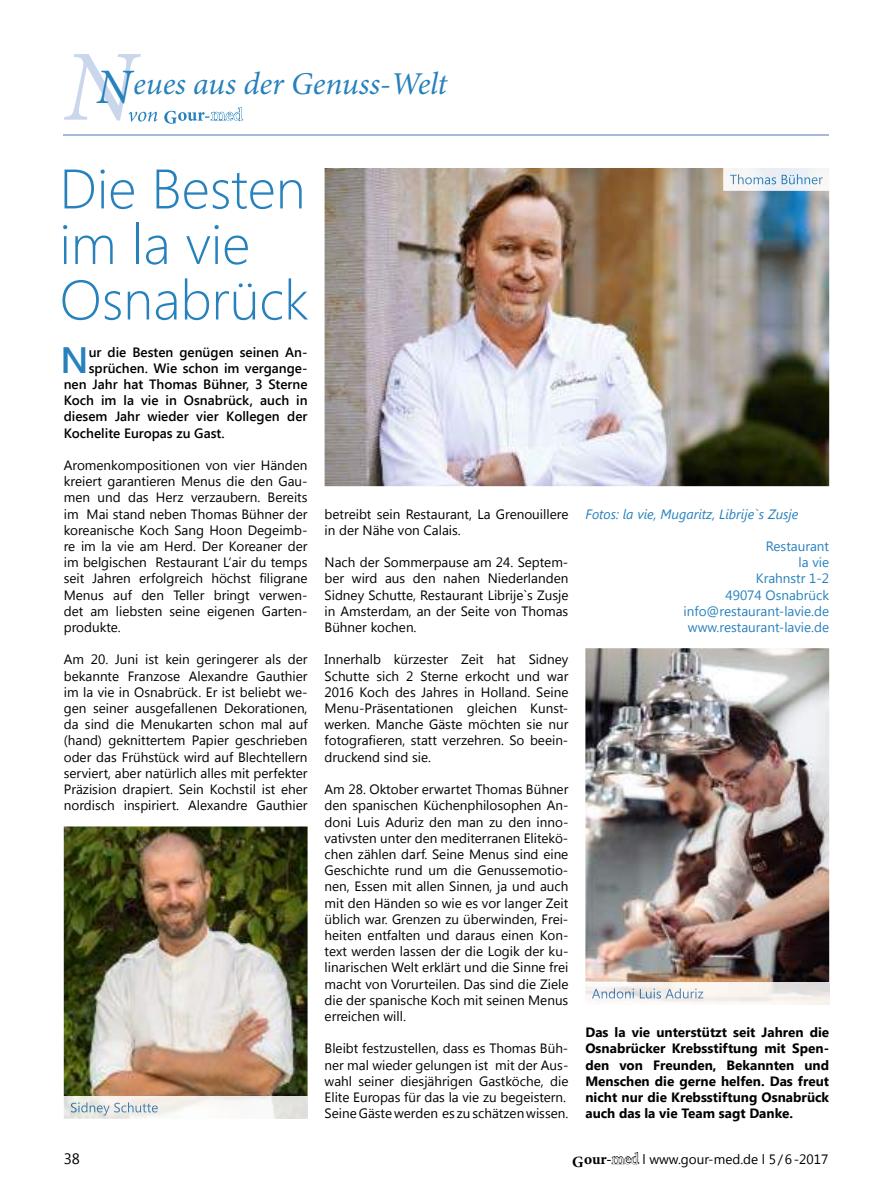
<style>
.page{position:relative;width:893px;height:1191px;background:#fff}
.page>*{position:absolute;margin:0;border:0;box-sizing:border-box;transform-origin:0 0}
.t1{font:300 55.5px/55.5px "Segoe UI";color:#2781bc}
.t2{font:600 36.6px "Segoe UI";color:#2781bc}
.t3{font:italic 31.8px "Minion Pro";letter-spacing:-.005em;color:#2781bc}
.t4{font:700 15.75px "Minion Pro";color:#000}
.t5{font:700 15.3px "Minion Pro";color:#000}
.t6{font:15px "Segoe UI";color:#000}
.t7{font:13.5px/16.2px "Segoe UI";color:#000;text-align:justify}
.t8{font:700 13.5px/16.2px "Segoe UI";color:#000;text-align:justify}
.t9{font:600 13.5px "Segoe UI";color:#000}
.t10{font:13.5px/16.2px "Segoe UI";color:#2781bc;text-align:right}
.t11{font:italic 13.5px "Segoe UI";color:#2781bc}
.s1{font-size:49.65px}
.s2{font-family:"Minion Pro";font-size:15.3px;color:#fff}
</style>
<div class="page">
<svg style="left:612px;top:1152px;width:27px;height:12px"></svg>
<hr style="left:64px;top:134px;width:765px;height:2px;background:#a2bbdd">
<svg style="left:164px;top:107px;width:79px;height:17px"></svg>
<svg style="left:64px;top:54px;width:93px;height:68px"></svg>
<img style="left:325px;top:168px;width:504px;height:318px">
<img style="left:64px;top:826px;width:244px;height:270px">
<img style="left:585px;top:648px;width:244px;height:334px">
<img style="left:723px;top:168px;width:106px;height:23px">
<img style="left:730px;top:174px;width:93px;height:10px">
<img style="left:64px;top:1096px;width:244px;height:22px">
<img style="left:71px;top:1102px;width:87px;height:13px">
<img style="left:585px;top:982px;width:244px;height:22px">
<img style="left:592px;top:988px;width:111px;height:10px">
<h3 class="t3" style="left:97px;top:62px;width:352px"><span class="s1">N</span>eues aus der Genuss-Welt</h3>
<h1 class="t1" style="left:60px;top:159px;width:251px">Die Besten im la vie<br>Osnabrück</h1>
<h2 class="t2" style="left:61px;top:334px;width:30px">N</h2>
<p class="t9" style="left:89px;top:342px;width:220px">ur die Besten genügen seinen An-</p>
<p class="t9" style="left:89px;top:358px;width:220px">sprüchen. Wie schon im vergange-</p>
<p class="t9" style="left:64px;top:375px;width:245px">nen Jahr hat Thomas Bühner, 3 Sterne</p>
<p class="t9" style="left:64px;top:391px;width:245px">Koch im la vie in Osnabrück, auch in</p>
<p class="t9" style="left:64px;top:407px;width:245px">diesem Jahr wieder vier Kollegen der</p>
<p class="t9" style="left:64px;top:423px;width:162px">Kochelite Europas zu Gast.</p>
<p class="t7" style="left:64px;top:456px;width:245px">Aromenkompositionen von vier Händen kreiert garantieren Menus die den Gau&shy;men und das Herz verzaubern. Bereits im Mai stand neben Thomas Bühner der koreanische Koch sang Hoon Degeimb&shy;re im la vie am Herd. Der Koreaner der im belgischen Restaurant l‘air du temps seit Jahren erfolgreich höchst filigrane Menus auf den Teller bringt verwen&shy;det am liebsten seine eigenen Garten&shy;produkte.</p>
<p class="t7" style="left:64px;top:651px;width:245px">Am 20. Juni ist kein geringerer als der bekannte franzose Alexandre Gauthier im la vie in Osnabrück. Er ist beliebt we&shy;gen seiner ausgefallenen Dekorationen, da sind die Menukarten schon mal auf (hand) geknittertem Papier geschrieben oder das frühstück wird auf Blechtellern serviert, aber natürlich alles mit perfekter Präzision drapiert. Sein Kochstil ist eher nordisch inspiriert. Alexandre Gauthier</p>
<p class="t7" style="left:325px;top:505px;width:245px">betreibt sein Restaurant, la Grenouillere in der Nähe von Calais.</p>
<p class="t7" style="left:325px;top:554px;width:245px">Nach der Sommerpause am 24. Septem&shy;ber wird aus den nahen Niederlanden sidney schutte, Restaurant librije`s Zusje in Amsterdam, an der seite von Thomas Bühner kochen.</p>
<p class="t7" style="left:325px;top:651px;width:245px">innerhalb kürzester Zeit hat sidney Schutte sich 2 Sterne erkocht und war 2016 Koch des Jahres in Holland. Seine Menu-Präsentationen gleichen Kunst&shy;werken. Manche Gäste möchten sie nur fotografieren, statt verzehren. So beein&shy;druckend sind sie.</p>
<p class="t7" style="left:325px;top:780px;width:245px">Am 28. Oktober erwartet Thomas Bühner den spanischen Küchenphilosophen An&shy;doni luis Aduriz den man zu den inno&shy;vativsten unter den mediterranen Elitekö&shy;chen zählen darf. Seine Menus sind eine Geschichte rund um die Genussemotio&shy;nen, Essen mit allen sinnen, ja und auch mit den Händen so wie es vor langer Zeit üblich war. Grenzen zu überwinden, Frei&shy;heiten entfalten und daraus einen Kon&shy;text werden lassen der die logik der ku&shy;linarischen Welt erklärt und die sinne frei macht von Vorurteilen. Das sind die Ziele die der spanische Koch mit seinen Menus erreichen will.</p>
<p class="t7" style="left:325px;top:1040px;width:245px;text-align:left">Bleibt festzustellen, dass es Thomas Büh&shy;ner mal wieder gelungen ist mit der Aus&shy;wahl seiner diesjährigen Gastköche, die Elite Europas für das la vie zu begeistern.<br>Seine Gäste werden es zu schätzen wissen.</p>
<p class="t11" style="left:585px;top:504px;width:214px">Fotos: la vie, Mugaritz, Librije`s Zusje</p>
<p class="t10" style="left:684px;top:537px;width:147px">Restaurant<br>la vie<br>Krahnstr 1-2<br>49074 Osnabrück info@restaurant-lavie.de www.restaurant-lavie.de</p>
<p class="t8" style="left:585px;top:1023px;width:245px">Das la vie unterstützt seit Jahren die Osnabrücker Krebsstiftung mit Spen&shy;den von Freunden, Bekannten und Menschen die gerne helfen. Das freut nicht nur die Krebsstiftung Osnabrück auch das la vie Team sagt Danke.</p>
<p class="t4" style="left:572px;top:1150px;width:13px">G</p>
<p class="t7" style="left:612px;top:1150px;width:218px"><span class="s2">med</span> l www.gour-med.de l 5 / 6 -2017</p>
<p class="t6" style="left:64px;top:1147px;width:18px">38</p>
<p class="t5" style="left:584px;top:1148px;width:29px">our-</p>
</div>
